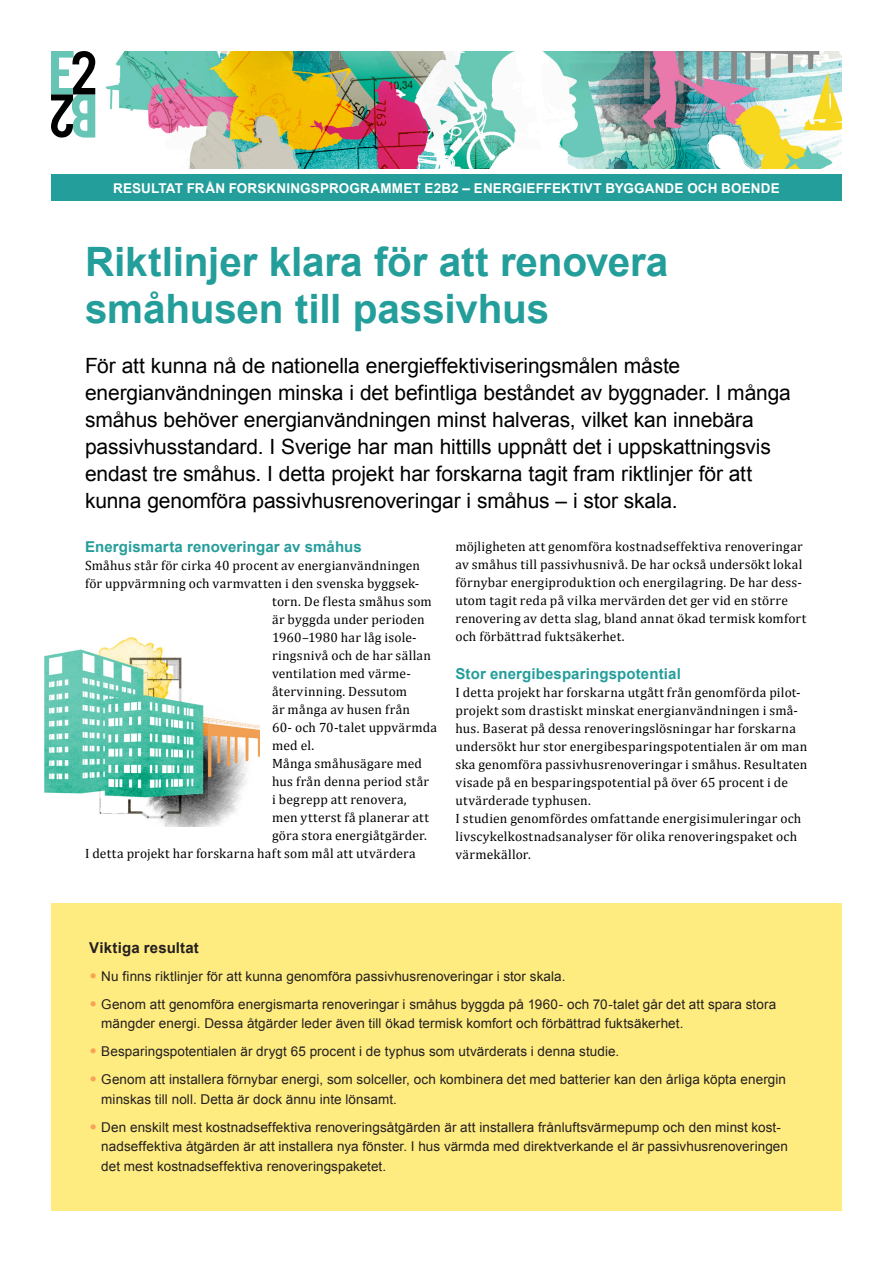
<style>
.page{position:relative;width:893px;height:1263px;background:#fff}
.page>*{position:absolute;margin:0;border:0;box-sizing:border-box;transform-origin:0 0}
._02_Subtitle{font:700 40.5px/46.5px "Arial";letter-spacing:-.005em;color:#249e9b}
._05_Bullet_list_box{font:21px/27px "Arial";letter-spacing:-.01em;color:#000001}
._03_Copy{font:700 15px "Arial";letter-spacing:.01em;color:#249e9b}
._06_Bullet_list{font:700 15px "Arial";letter-spacing:.01em;color:#231f20}
._03_Copy-2{font:13.5px/18px "Cambria";letter-spacing:.015em;color:#000001}
.t1{font:13.5px/19.5px "Arial";letter-spacing:.005em;color:#231f20}
._02_Subhead{font:700 13.5px "Arial";letter-spacing:.01em;color:#fff}
.s1{font-family:"Calibri";font-size:16.5px;color:#f8a355}
</style>
<div class="page">
<div style="left:51px;top:174px;width:791px;height:27px;background:#249e9b"></div>
<svg style="left:51px;top:51px;width:44px;height:87px"></svg>
<img style="left:105px;top:51px;width:737px;height:117px">
<img style="left:44px;top:637px;width:215px;height:189px">
<div style="left:51px;top:904px;width:791px;height:307px;background:#ffec81"></div>
<p class="_02_Subhead" style="left:113px;top:180px;width:668px">RESULTAT FRÅN FORSKNINGSPROGRAMMET E2B2 – ENERGIEFFEKTIVT BYGGANDE OCH BOENDE</p>
<p class="_02_Subtitle" style="left:85px;top:240px;width:585px">Riktlinjer klara för att renovera småhusen till passivhus</p>
<p class="_05_Bullet_list_box" style="left:85px;top:352px;width:707px">För att kunna nå de nationella energieffektiviseringsmålen måste energianvändningen minska i det befintliga beståndet av byggnader. I många småhus behöver energianvändningen minst halveras, vilket kan innebära passivhusstandard. I Sverige har man hittills uppnått det i uppskattningsvis endast tre småhus. I detta projekt har forskarna tagit fram riktlinjer för att kunna genomföra passivhusrenoveringar i småhus – i stor skala.</p>
<p class="_03_Copy" style="left:85px;top:536px;width:278px">Energismarta renoveringar av småhus</p>
<p class="_03_Copy-2" style="left:85px;top:556px;width:337px">Småhus står för cirka 40 procent av energianvändningen</p>
<p class="_03_Copy-2" style="left:85px;top:574px;width:336px">för uppvärmning och varmvatten i den svenska byggsek-</p>
<p class="_03_Copy-2" style="left:272px;top:592px;width:161px">torn. De flesta småhus som</p>
<p class="_03_Copy-2" style="left:272px;top:610px;width:154px">är byggda under perioden</p>
<p class="_03_Copy-2" style="left:272px;top:628px;width:146px">1960–1980 har låg isole-</p>
<p class="_03_Copy-2" style="left:272px;top:646px;width:160px">ringsnivå och de har sällan</p>
<p class="_03_Copy-2" style="left:272px;top:664px;width:140px">ventilation med värme-</p>
<p class="_03_Copy-2" style="left:272px;top:682px;width:136px">återvinning. Dessutom</p>
<p class="_03_Copy-2" style="left:272px;top:700px;width:139px">är många av husen från</p>
<p class="_03_Copy-2" style="left:272px;top:718px;width:166px">60- och 70-talet uppvärmda</p>
<p class="_03_Copy-2" style="left:272px;top:736px;width:43px">med el.</p>
<p class="_03_Copy-2" style="left:272px;top:754px;width:151px">Många småhusägare med</p>
<p class="_03_Copy-2" style="left:272px;top:772px;width:159px">hus från denna period står</p>
<p class="_03_Copy-2" style="left:272px;top:790px;width:136px">i begrepp att renovera,</p>
<p class="_03_Copy-2" style="left:272px;top:808px;width:158px">men ytterst få planerar att</p>
<p class="_03_Copy-2" style="left:272px;top:826px;width:156px">göra stora energiåtgärder.</p>
<p class="_03_Copy-2" style="left:85px;top:844px;width:332px">I detta projekt har forskarna haft som mål att utvärdera</p>
<p class="_03_Copy-2" style="left:455px;top:538px;width:352px">möjligheten att genomföra kostnadseffektiva renoveringar av småhus till passivhusnivå. De har också undersökt lokal förnybar energiproduktion och energilagring. De har dess&shy;utom tagit reda på vilka mervärden det ger vid en större renovering av detta slag, bland annat ökad termisk komfort och förbättrad fuktsäkerhet.</p>
<p class="_03_Copy" style="left:455px;top:663px;width:227px">Stor energibesparingspotential</p>
<p class="_03_Copy-2" style="left:455px;top:683px;width:353px">I detta projekt har forskarna utgått från genomförda pilot&shy;projekt som drastiskt minskat energianvändningen i små&shy;hus. Baserat på dessa renoveringslösningar har forskarna undersökt hur stor energibesparingspotentialen är om man ska genomföra passivhusrenoveringar i småhus. Resultaten visade på en besparingspotential på över 65 procent i de utvärderade typhusen.</p>
<p class="_03_Copy-2" style="left:455px;top:809px;width:347px">I studien genomfördes omfattande energisimuleringar och livscykelkostnadsanalyser för olika renoveringspaket och värmekällor.</p>
<p class="_06_Bullet_list" style="left:89px;top:937px;width:111px">Viktiga resultat</p>
<p class="t1" style="left:89px;top:966px;width:478px"><span class="s1">•</span> Nu finns riktlinjer för att kunna genomföra passivhusrenoveringar i stor skala.</p>
<p class="t1" style="left:101px;top:994px;width:676px;text-indent:-12px"><span class="s1">•</span> Genom att genomföra energismarta renoveringar i småhus byggda på 1960- och 70-talet går det att spara stora mängder energi. Dessa åtgärder leder även till ökad termisk komfort och förbättrad fuktsäkerhet.</p>
<p class="t1" style="left:89px;top:1042px;width:531px"><span class="s1">•</span> Besparingspotentialen är drygt 65 procent i de typhus som utvärderats i denna studie.</p>
<p class="t1" style="left:101px;top:1070px;width:686px;text-indent:-12px"><span class="s1">•</span> Genom att installera förnybar energi, som solceller, och kombinera det med batterier kan den årliga köpta energin minskas till noll. Detta är dock ännu inte lönsamt.</p>
<p class="t1" style="left:101px;top:1117px;width:688px;text-indent:-12px"><span class="s1">•</span> Den enskilt mest kostnadseffektiva renoveringsåtgärden är att installera frånluftsvärmepump och den minst kost&shy;nadseffektiva åtgärden är att installera nya fönster. I hus värmda med direktverkande el är passivhusrenoveringen det mest kostnadseffektiva renoveringspaketet.</p>
</div>
